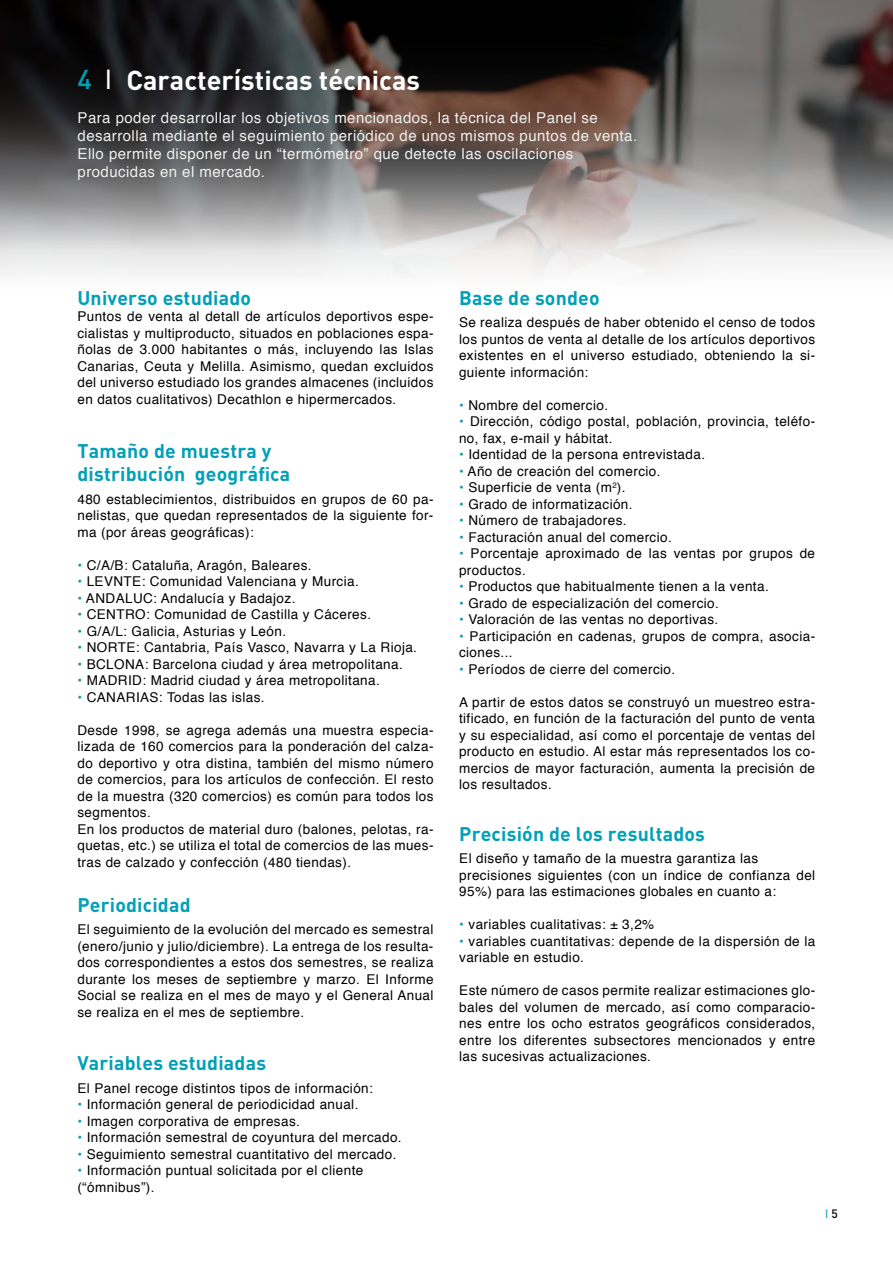
<style>
.page{position:relative;width:893px;height:1263px;background:#fff}
.page>*{position:absolute;margin:0;border:0;box-sizing:border-box;transform-origin:0 0}
.t1{font:700 27px "DIN";color:#fff}
.t2{font:700 19.5px/23.4px "DIN";letter-spacing:.01em;color:#00a0b6}
.t3{font:15px/18px "Helvetica";letter-spacing:.03em;color:#efefee}
.t4{font:13.5px/16.5px "Helvetica";letter-spacing:.03em;color:#000}
.t5{font:12px "Helvetica";color:#0f9caf}
.s1{font-weight:500;color:#00a0b6}
.s2{font-family:"Helvetica";font-weight:400}
.s3{color:#0f9caf}
.s4{font-family:"DIN";font-weight:500;color:#010001}
</style>
<div class="page">
<img style="left:0;top:0;width:893px;height:248px">
<h1 class="t1" style="left:77px;top:62px;width:344px"><span class="s1">4</span> <span class="s2">l</span> Características técnicas</h1>
<p class="t3" style="left:78px;top:109px;width:561px">Para poder desarrollar los objetivos mencionados, la técnica del Panel se desarrolla mediante el seguimiento periódico de unos mismos puntos de venta.<br>Ello permite disponer de un “termómetro” que detecte las oscilaciones producidas en el mercado.</p>
<h2 class="t2" style="left:77px;top:285px;width:175px">Universo estudiado</h2>
<p class="t4" style="left:77px;top:309px;width:358px;text-align:justify">Puntos de venta al detall de artículos deportivos espe&shy;cialistas y multiproducto, situados en poblaciones espa&shy;ñolas de 3.000 habitantes o más, incluyendo las Islas Canarias, Ceuta y Melilla. Asimismo, quedan excluidos del universo estudiado los grandes almacenes (incluidos en datos cualitativos) Decathlon e hipermercados.</p>
<h2 class="t2" style="left:77px;top:438px;width:214px">Tamaño de muestra y distribución geográfica</h2>
<p class="t4" style="left:77px;top:491px;width:358px;text-align:justify">480 establecimientos, distribuidos en grupos de 60 pa&shy;nelistas, que quedan representados de la siguiente for&shy;ma (por áreas geográficas):</p>
<p class="t4" style="left:77px;top:557px;width:236px"><span class="s3">•</span> C/A/B: Cataluña, Aragón, Baleares.</p>
<p class="t4" style="left:77px;top:574px;width:283px"><span class="s3">•</span> LEVNTE: Comunidad Valenciana y Murcia.</p>
<p class="t4" style="left:77px;top:590px;width:219px"><span class="s3">•</span> ANDALUC: Andalucía y Badajoz.</p>
<p class="t4" style="left:77px;top:607px;width:295px"><span class="s3">•</span> CENTRO: Comunidad de Castilla y Cáceres.</p>
<p class="t4" style="left:77px;top:623px;width:210px"><span class="s3">•</span> G/A/L: Galicia, Asturias y León.</p>
<p class="t4" style="left:77px;top:640px;width:341px"><span class="s3">•</span> NORTE: Cantabria, País Vasco, Navarra y La Rioja.</p>
<p class="t4" style="left:77px;top:656px;width:327px"><span class="s3">•</span> BCLONA: Barcelona ciudad y área metropolitana.</p>
<p class="t4" style="left:77px;top:673px;width:304px"><span class="s3">•</span> MADRID: Madrid ciudad y área metropolitana.</p>
<p class="t4" style="left:77px;top:689px;width:189px"><span class="s3">•</span> CANARIAS: Todas las islas.</p>
<p class="t4" style="left:77px;top:722px;width:358px">Desde 1998, se agrega además una muestra especia&shy;lizada de 160 comercios para la ponderación del calza&shy;do deportivo y otra distina, también del mismo número de comercios, para los artículos de confección. El resto de la muestra (320 comercios) es común para todos los segmentos.<br>En los productos de material duro (balones, pelotas, ra&shy;quetas, etc.) se utiliza el total de comercios de las mues&shy;tras de calzado y confección (480 tiendas).</p>
<h2 class="t2" style="left:77px;top:892px;width:115px">Periodicidad</h2>
<p class="t4" style="left:77px;top:921px;width:358px;text-align:justify">El seguimiento de la evolución del mercado es semestral (enero/junio y julio/diciembre). La entrega de los resulta&shy;dos correspondientes a estos dos semestres, se realiza durante los meses de septiembre y marzo. El Informe Social se realiza en el mes de mayo y el General Anual se realiza en el mes de septiembre.</p>
<h2 class="t2" style="left:77px;top:1050px;width:190px">Variables estudiadas</h2>
<p class="t4" style="left:77px;top:1080px;width:297px">El Panel recoge distintos tipos de información:</p>
<p class="t4" style="left:77px;top:1096px;width:283px"><span class="s3">•</span> Información general de periodicidad anual.</p>
<p class="t4" style="left:77px;top:1113px;width:224px"><span class="s3">•</span> Imagen corporativa de empresas.</p>
<p class="t4" style="left:77px;top:1129px;width:326px"><span class="s3">•</span> Información semestral de coyuntura del mercado.</p>
<p class="t4" style="left:77px;top:1146px;width:321px"><span class="s3">•</span> Seguimiento semestral cuantitativo del mercado.</p>
<p class="t4" style="left:77px;top:1162px;width:287px"><span class="s3">•</span> Información puntual solicitada por el cliente (“ómnibus”).</p>
<h2 class="t2" style="left:459px;top:285px;width:142px">Base de sondeo</h2>
<p class="t4" style="left:459px;top:315px;width:358px;text-align:justify">Se realiza después de haber obtenido el censo de todos los puntos de venta al detalle de los artículos deportivos existentes en el universo estudiado, obteniendo la si&shy;guiente información:</p>
<p class="t4" style="left:459px;top:397px;width:151px"><span class="s3">•</span> Nombre del comercio.</p>
<p class="t4" style="left:459px;top:414px;width:358px"><span class="s3">•</span> Dirección, código postal, población, provincia, teléfo&shy;no, fax, e-mail y hábitat.</p>
<p class="t4" style="left:459px;top:447px;width:247px"><span class="s3">•</span> Identidad de la persona entrevistada.</p>
<p class="t4" style="left:459px;top:463px;width:203px"><span class="s3">•</span> Año de creación del comercio.</p>
<p class="t4" style="left:459px;top:480px;width:168px"><span class="s3">•</span> Superficie de venta (m<sup>2</sup>).</p>
<p class="t4" style="left:459px;top:496px;width:175px"><span class="s3">•</span> Grado de informatización.</p>
<p class="t4" style="left:459px;top:513px;width:169px"><span class="s3">•</span> Número de trabajadores.</p>
<p class="t4" style="left:459px;top:529px;width:214px"><span class="s3">•</span> Facturación anual del comercio.</p>
<p class="t4" style="left:459px;top:546px;width:358px"><span class="s3">•</span> Porcentaje aproximado de las ventas por grupos de productos.</p>
<p class="t4" style="left:459px;top:579px;width:311px"><span class="s3">•</span> Productos que habitualmente tienen a la venta.</p>
<p class="t4" style="left:459px;top:595px;width:261px"><span class="s3">•</span> Grado de especialización del comercio.</p>
<p class="t4" style="left:459px;top:612px;width:261px"><span class="s3">•</span> Valoración de las ventas no deportivas.</p>
<p class="t4" style="left:459px;top:628px;width:358px"><span class="s3">•</span> Participación en cadenas, grupos de compra, asocia&shy;ciones...</p>
<p class="t4" style="left:459px;top:661px;width:218px"><span class="s3">•</span> Períodos de cierre del comercio.</p>
<p class="t4" style="left:459px;top:694px;width:358px;text-align:justify">A partir de estos datos se construyó un muestreo estra&shy;tificado, en función de la facturación del punto de venta y su especialidad, así como el porcentaje de ventas del producto en estudio. Al estar más representados los co&shy;mercios de mayor facturación, aumenta la precisión de los resultados.</p>
<h2 class="t2" style="left:459px;top:821px;width:247px">Precisión de los resultados</h2>
<p class="t4" style="left:459px;top:850px;width:358px">El diseño y tamaño de la muestra garantiza las precisiones siguientes (con un índice de confianza del<br>95%) para las estimaciones globales en cuanto a:</p>
<p class="t4" style="left:459px;top:916px;width:197px"><span class="s3">•</span> variables cualitativas: ± 3,2%</p>
<p class="t4" style="left:459px;top:933px;width:358px"><span class="s3">•</span> variables cuantitativas: depende de la dispersión de la variable en estudio.</p>
<p class="t4" style="left:459px;top:982px;width:358px;text-align:justify">Este número de casos permite realizar estimaciones glo&shy;bales del volumen de mercado, así como comparacio&shy;nes entre los ocho estratos geográficos considerados, entre los diferentes subsectores mencionados y entre las sucesivas actualizaciones.</p>
<p class="t5" style="left:826px;top:1204px;width:14px">l <span class="s4">5</span></p>
</div>
